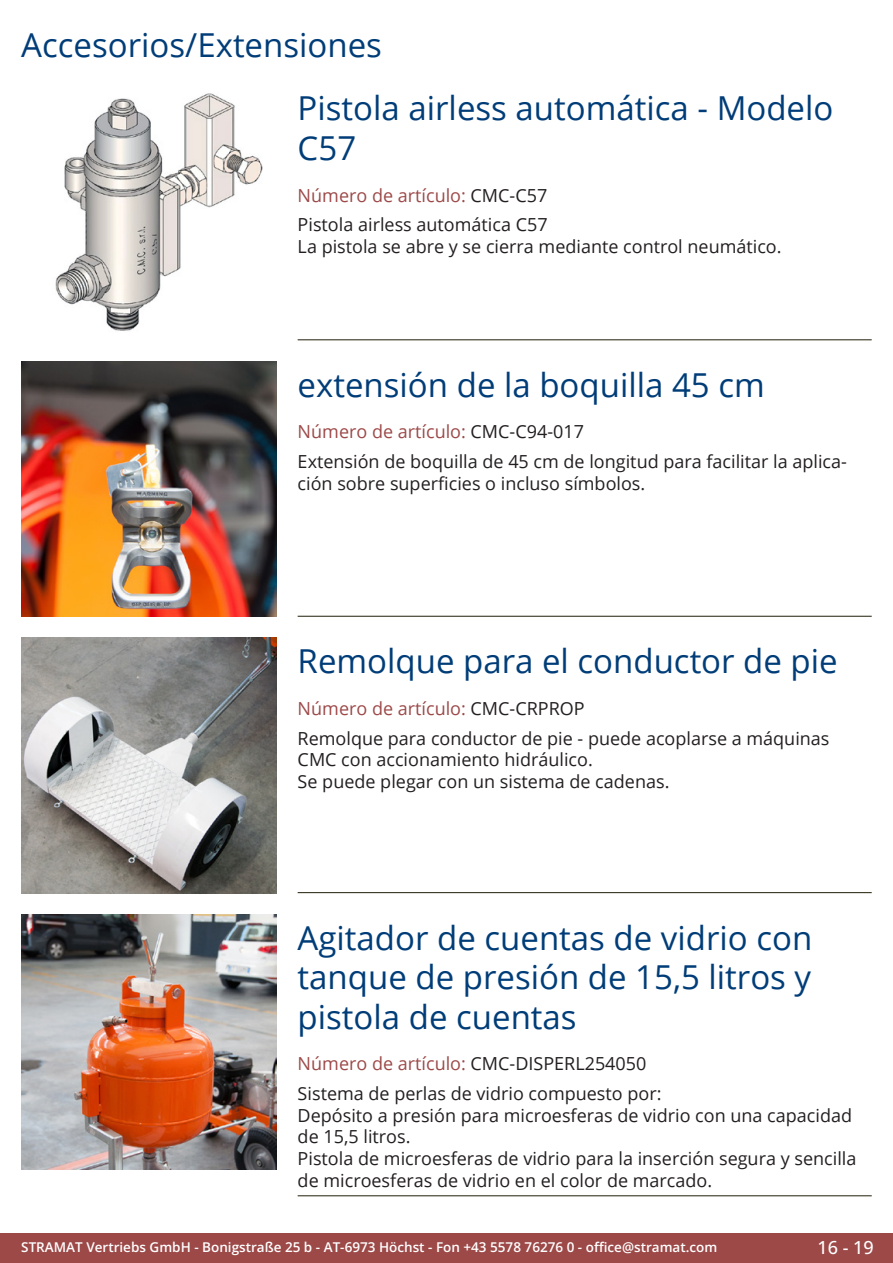
<style>
.page{position:relative;width:893px;height:1263px;background:#fff}
.page>*{position:absolute;margin:0;border:0;box-sizing:border-box;transform-origin:0 0}
.Produkttitel{font:33px/39.6px "Open Sans";color:#003d78}
.RastTitel{font:33px "Open Sans";color:#003d78}
.Beschreibung_Text{font:18px/21.6px "Open Sans";color:#231f20}
.TechDaten_Überschrif{font:18px "Open Sans";color:#9c4948}
.t1{font:500 18px "Open Sans";color:#fff}
.t2{font:600 13.5px "Open Sans";color:#fff}
.s1{color:#231f20}
</style>
<div class="page">
<div style="left:0;top:1233px;width:893px;height:30px;background:#9c4948"></div>
<hr style="left:298px;top:340px;width:574px;height:1px;background:#201d08">
<hr style="left:298px;top:616px;width:574px;height:1px;background:#201d08">
<hr style="left:298px;top:892px;width:574px;height:1px;background:#201d08">
<hr style="left:298px;top:1195px;width:574px;height:1px;background:#201d08">
<img style="left:55px;top:93px;width:208px;height:238px">
<img style="left:21px;top:361px;width:255px;height:256px">
<img style="left:21px;top:638px;width:255px;height:255px">
<img style="left:21px;top:914px;width:255px;height:255px">
<p class="RastTitel" style="left:21px;top:22px;width:362px">Accesorios/Extensiones</p>
<p class="Produkttitel" style="left:298px;top:88px;width:537px">Pistola airless automática - Modelo<br>C57</p>
<p class="TechDaten_Überschrif" style="left:298px;top:183px;width:251px">Número de artículo: <span class="s1">CMC-C57</span></p>
<p class="Beschreibung_Text" style="left:298px;top:214px;width:485px">Pistola airless automática C57<br>La pistola se abre y se cierra mediante control neumático.</p>
<p class="Produkttitel" style="left:298px;top:364px;width:469px">extensión de la boquilla 45 cm</p>
<p class="TechDaten_Überschrif" style="left:298px;top:420px;width:288px">Número de artículo: <span class="s1">CMC-C94-017</span></p>
<p class="Beschreibung_Text" style="left:298px;top:450px;width:549px">Extensión de boquilla de 45 cm de longitud para facilitar la aplica&shy;ción sobre superficies o incluso símbolos.</p>
<p class="Produkttitel" style="left:298px;top:640px;width:542px">Remolque para el conductor de pie</p>
<p class="TechDaten_Überschrif" style="left:298px;top:696px;width:288px">Número de artículo: <span class="s1">CMC-CRPROP</span></p>
<p class="Beschreibung_Text" style="left:298px;top:727px;width:533px">Remolque para conductor de pie - puede acoplarse a máquinas<br>CMC con accionamiento hidráulico.<br>Se puede plegar con un sistema de cadenas.</p>
<p class="Produkttitel" style="left:298px;top:917px;width:516px;text-align:justify">Agitador de cuentas de vidrio con tanque de presión de 15,5 litros y pistola de cuentas</p>
<p class="TechDaten_Überschrif" style="left:298px;top:1051px;width:350px">Número de artículo: <span class="s1">CMC-DISPERL254050</span></p>
<p class="Beschreibung_Text" style="left:298px;top:1082px;width:560px">Sistema de perlas de vidrio compuesto por:<br>Depósito a presión para microesferas de vidrio con una capacidad de 15,5 litros.<br>Pistola de microesferas de vidrio para la inserción segura y sencilla de microesferas de vidrio en el color de marcado.</p>
<p class="t2" style="left:21px;top:1238px;width:698px">STRAMAT Vertriebs GmbH - Bonigstraße 25 b - AT-6973 Höchst - Fon +43 5578 76276 0 - office@stramat.com</p>
<p class="t1" style="left:817px;top:1234px;width:58px">16 - 19</p>
</div>
